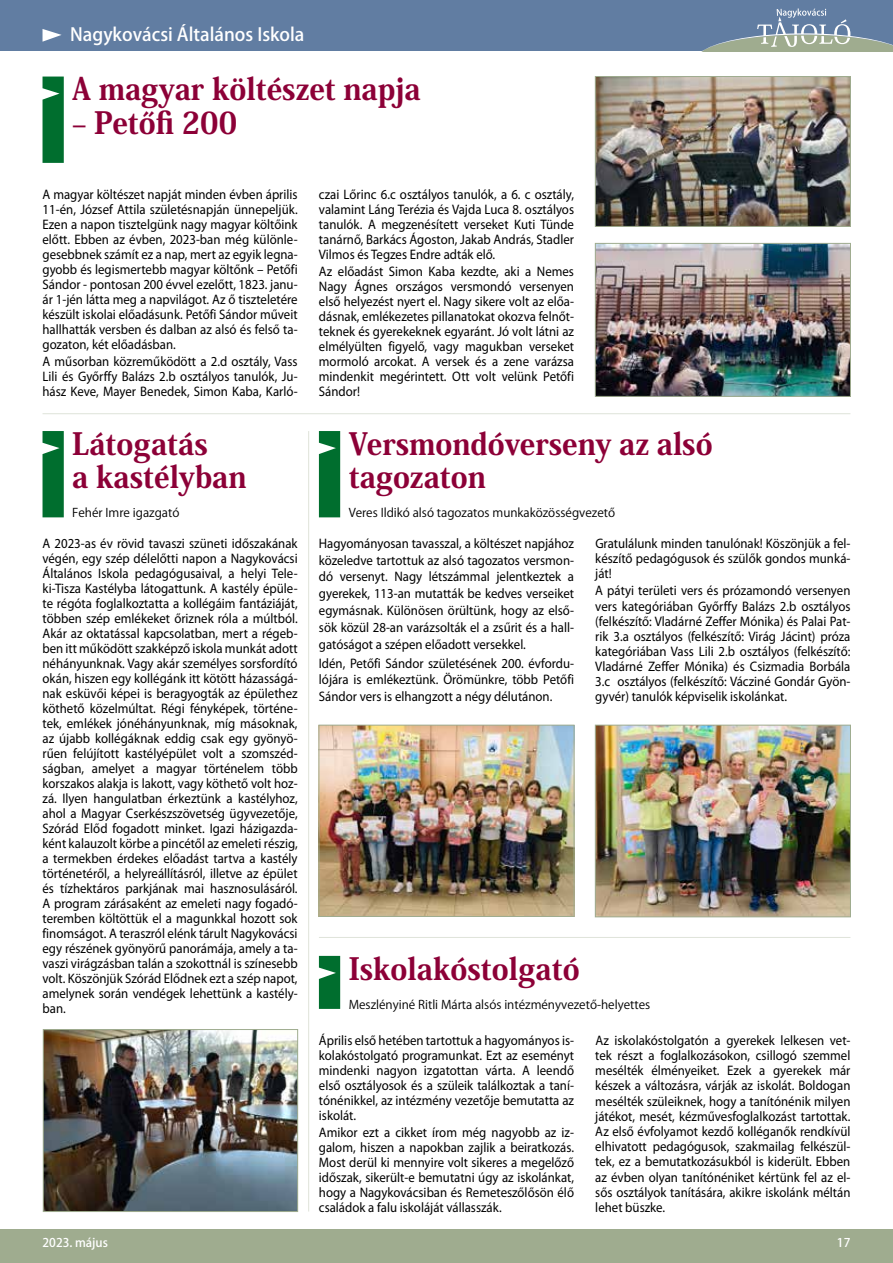
<style>
.page{position:relative;width:893px;height:1263px;background:#fff}
.page>*{position:absolute;margin:0;border:0;box-sizing:border-box;transform-origin:0 0}
.t1{font:800 30.3px/33.3px "Koz Min Pr 6 N";color:#8c0037;scale:.95 1}
.t2{font:500 18px "Koz Go Pr 6 N";color:#fff}
.t3{font:13.8px/15px "Myriad Pro";color:#000;text-align:justify;scale:.93 1}
.t4{font:12px "Koz Go Pr 6 N";color:#000}
.t5{font:500 12px "Koz Go Pr 6 N";color:#fff}
</style>
<div class="page">
<div style="left:0;top:0;width:893px;height:51px;background:#617da2"></div>
<svg style="left:702px;top:9px;width:191px;height:42px"></svg>
<div style="left:0;top:1229px;width:893px;height:34px;background:#9fac8f"></div>
<svg style="left:43px;top:29px;width:19px;height:13px"></svg>
<svg style="left:43px;top:77px;width:21px;height:86px;background:#0f763a"></svg>
<hr style="left:308px;top:431px;width:1px;height:780px;background:#9fac8f">
<img style="left:597px;top:78px;width:252px;height:147px">
<div style="left:595px;top:76px;width:256px;height:151px;border:1px solid #9fac8f"></div>
<img style="left:597px;top:245px;width:252px;height:150px">
<div style="left:595px;top:243px;width:256px;height:154px;border:1px solid #9fac8f"></div>
<hr style="left:43px;top:413px;width:807px;height:1px;background:#9fac8f">
<hr style="left:319px;top:937px;width:531px;height:1px;background:#9fac8f">
<div style="left:319px;top:431px;width:21px;height:86px;background:#006e2e"></div>
<svg style="left:43px;top:431px;width:21px;height:86px;background:#0f763a"></svg>
<svg style="left:319px;top:956px;width:21px;height:53px"></svg>
<img style="left:597px;top:727px;width:252px;height:188px">
<div style="left:595px;top:725px;width:256px;height:192px;border:1px solid #9fac8f"></div>
<img style="left:321px;top:727px;width:251px;height:188px">
<div style="left:319px;top:725px;width:255px;height:192px;border:1px solid #9fac8f"></div>
<img style="left:45px;top:1031px;width:251px;height:179px">
<div style="left:43px;top:1029px;width:255px;height:183px;border:1px solid #9fac8f"></div>
<h2 class="t2" style="left:70px;top:25px;width:236px">Nagykovácsi Általános Iskola</h2>
<h1 class="t1" style="left:72px;top:73px;width:368px">A magyar költészet napja</h1>
<h1 class="t1" style="left:72px;top:106px;width:175px">– Petőfi 200</h1>
<p class="t3" style="left:43px;top:186px;width:276px">A magyar költészet napját minden évben április 11-én, József Attila születésnapján ünnepeljük.<br>Ezen a napon tisztelgünk nagy magyar költőink előtt. Ebben az évben, 2023-ban még különle&shy;gesebbnek számít ez a nap, mert az egyik legna&shy;gyobb és legismertebb magyar költőnk – Petőfi Sándor - pontosan 200 évvel ezelőtt, 1823. janu&shy;ár 1-jén látta meg a napvilágot. Az ő tiszteletére készült iskolai előadásunk. Petőfi Sándor műveit hallhatták versben és dalban az alsó és felső ta&shy;gozaton, két előadásban.</p>
<p class="t3" style="left:43px;top:354px;width:276px">A műsorban közreműködött a 2.d osztály, Vass Lili és Győrffy Balázs 2.b osztályos tanulók, Ju&shy;hász Keve, Mayer Benedek, Simon Kaba, Karló-</p>
<h1 class="t1" style="left:72px;top:428px;width:185px">Látogatás<br>a kastélyban</h1>
<p class="t4" style="left:72px;top:506px;width:109px">Fehér Imre igazgató</p>
<p class="t3" style="left:43px;top:535px;width:276px">A 2023-as év rövid tavaszi szüneti időszakának végén, egy szép délelőtti napon a Nagykovácsi Általános Iskola pedagógusaival, a helyi Tele&shy;ki-Tisza Kastélyba látogattunk. A kastély épüle&shy;te régóta foglalkoztatta a kollégáim fantáziáját, többen szép emlékeket őriznek róla a múltból.<br>Akár az oktatással kapcsolatban, mert a régeb&shy;ben itt működött szakképző iskola munkát adott néhányunknak. Vagy akár személyes sorsfordító okán, hiszen egy kollégánk itt kötött házasságá&shy;nak esküvői képei is beragyogták az épülethez köthető közelmúltat. Régi fényképek, történe&shy;tek, emlékek jónéhányunknak, míg másoknak, az újabb kollégáknak eddig csak egy gyönyö&shy;rűen felújított kastélyépület volt a szomszéd&shy;ságban, amelyet a magyar történelem több korszakos alakja is lakott, vagy köthető volt hoz&shy;zá. Ilyen hangulatban érkeztünk a kastélyhoz, ahol a Magyar Cserkészszövetség ügyvezetője, Szórád Előd fogadott minket. Igazi házigazda&shy;ként kalauzolt körbe a pincétől az emeleti részig, a termekben érdekes előadást tartva a kastély történetéről, a helyreállításról, illetve az épület és tízhektáros parkjának mai hasznosulásáról.<br>A program zárásaként az emeleti nagy fogadó&shy;teremben költöttük el a magunkkal hozott sok finomságot. A teraszról elénk tárult Nagykovácsi egy részének gyönyörű panorámája, amely a ta&shy;vaszi virágzásban talán a szokottnál is színesebb volt. Köszönjük Szórád Elődnek ezt a szép napot, amelynek során vendégek lehettünk a kastély&shy;ban.</p>
<p class="t3" style="left:319px;top:186px;width:276px">czai Lőrinc 6.c osztályos tanulók, a 6. c osztály, valamint Láng Terézia és Vajda Luca 8. osztályos tanulók. A megzenésített verseket Kuti Tünde tanárnő, Barkács Ágoston, Jakab András, Stadler Vilmos és Tegzes Endre adták elő.</p>
<p class="t3" style="left:319px;top:264px;width:276px">Az előadást Simon Kaba kezdte, aki a Nemes Nagy Ágnes országos versmondó versenyen első helyezést nyert el. Nagy sikere volt az előa&shy;dásnak, emlékezetes pillanatokat okozva felnőt&shy;teknek és gyerekeknek egyaránt. Jó volt látni az elmélyülten figyelő, vagy magukban verseket mormoló arcokat. A versek és a zene varázsa mindenkit megérintett. Ott volt velünk Petőfi Sándor!</p>
<h1 class="t1" style="left:349px;top:428px;width:385px">Versmondóverseny az alsó tagozaton</h1>
<p class="t4" style="left:349px;top:506px;width:268px">Veres Ildikó alsó tagozatos munkaközösségvezető</p>
<p class="t3" style="left:319px;top:535px;width:276px;line-height:16.8px">Hagyományosan tavasszal, a költészet napjához közeledve tartottuk az alsó tagozatos versmon&shy;dó versenyt. Nagy létszámmal jelentkeztek a gyerekek, 113-an mutatták be kedves verseiket egymásnak. Különösen örültünk, hogy az első&shy;sök közül 28-an varázsolták el a zsűrit és a hall&shy;gatóságot a szépen előadott versekkel.</p>
<p class="t3" style="left:319px;top:654px;width:276px;line-height:16.8px">Idén, Petőfi Sándor születésének 200. évfordu&shy;lójára is emlékeztünk. Örömünkre, több Petőfi Sándor vers is elhangzott a négy délutánon.</p>
<p class="t3" style="left:595px;top:535px;width:276px">Gratulálunk minden tanulónak! Köszönjük a fel&shy;készítő pedagógusok és szülők gondos munká&shy;ját!</p>
<p class="t3" style="left:595px;top:583px;width:276px">A pátyi területi vers és prózamondó versenyen vers kategóriában Győrffy Balázs 2.b osztályos (felkészítő: Vladárné Zeffer Mónika) és Palai Pat&shy;rik 3.a osztályos (felkészítő: Virág Jácint) próza kategóriában Vass Lili 2.b osztályos (felkészítő:<br>Vladárné Zeffer Mónika) és Csizmadia Borbála 3.c osztályos (felkészítő: Vácziné Gondár Gyön&shy;gyvér) tanulók képviselik iskolánkat.</p>
<h1 class="t1" style="left:349px;top:952px;width:245px">Iskolakóstolgató</h1>
<p class="t4" style="left:349px;top:998px;width:303px">Meszlényiné Ritli Márta alsós intézményvezető-helyettes</p>
<p class="t3" style="left:319px;top:1032px;width:276px">Április első hetében tartottuk a hagyományos is&shy;kolakóstolgató programunkat. Ezt az eseményt mindenki nagyon izgatottan várta. A leendő első osztályosok és a szüleik találkoztak a taní&shy;tónénikkel, az intézmény vezetője bemutatta az iskolát.</p>
<p class="t3" style="left:319px;top:1124px;width:276px">Amikor ezt a cikket írom még nagyobb az iz&shy;galom, hiszen a napokban zajlik a beiratkozás.<br>Most derül ki mennyire volt sikeres a megelőző időszak, sikerült-e bemutatni úgy az iskolánkat, hogy a Nagykovácsiban és Remeteszőlősön élő családok a falu iskoláját vállasszák.</p>
<p class="t3" style="left:595px;top:1032px;width:276px">Az iskolakóstolgatón a gyerekek lelkesen vet&shy;tek részt a foglalkozásokon, csillogó szemmel mesélték élményeiket. Ezek a gyerekek már készek a változásra, várják az iskolát. Boldogan mesélték szüleiknek, hogy a tanítónénik milyen játékot, mesét, kézművesfoglalkozást tartottak.<br>Az első évfolyamot kezdő kolléganők rendkívül elhivatott pedagógusok, szakmailag felkészül&shy;tek, ez a bemutatkozásukból is kiderült. Ebben az évben olyan tanítónéniket kértünk fel az el&shy;sős osztályok tanítására, akikre iskolánk méltán lehet büszke.</p>
<p class="t5" style="left:43px;top:1236px;width:67px">2023. május</p>
<p class="t5" style="left:837px;top:1236px;width:15px">17</p>
</div>
